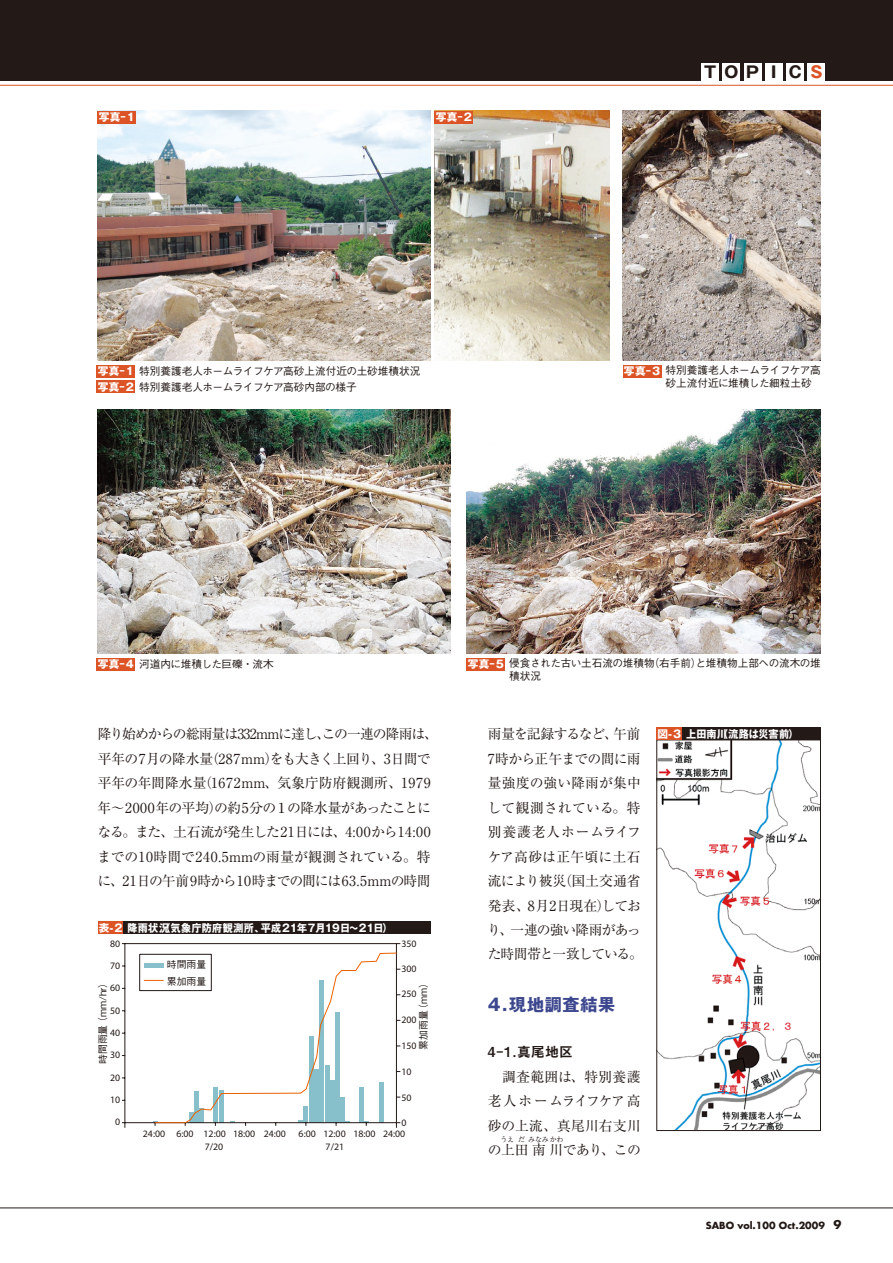
<style>
.page{position:relative;width:893px;height:1263px;background:#fff}
.page>*{position:absolute;margin:0;border:0;box-sizing:border-box;transform-origin:0 0}
.t1{font:700 16.95px "Gothic MB101 Pro";letter-spacing:.045em;color:#3d478e}
.t2{font:700 15.9px "Gothic MB101 Pro";color:#231916}
.t3{font:13.8px/24.5px "Ryumin Pro";letter-spacing:-.01em;color:#231916}
.t4{font:13.8px "Midashi Go Pro MB31";color:#231916}
.t5{font:700 10.65px "Gothic MB101 Pro";letter-spacing:.025em;color:#fff}
.t6{font:500 10.65px/12.8px "Gothic BBB Pro";letter-spacing:-.02em;color:#231916}
.t7{font:500 10.65px/12.8px "Gothic BBB Pro";letter-spacing:-.04em;color:#231916}
.t8{font:500 10.65px "Gothic BBB Pro";color:#231916}
.t9{font:500 10.65px "Gothic BBB Pro";letter-spacing:-.05em;color:#231916}
.t10{font:500 10.65px "Gothic BBB Pro";letter-spacing:-.025em;color:#231916}
.t11{font:9.9px/13px "Myriad";color:#231916;text-align:right}
.t12{font:9.9px/17.2px "Gothic BBB Pro Medium 90 pv RKSJ H";color:#231916}
.t13{font:700 9.6px "Futura";color:#231916}
.t14{font:6.9px "Ryumin Pro";color:#231916}
.s1{color:#dc5426}
.s2{font-family:"Gothic MB101 Pro";font-weight:700;color:#fff}
</style>
<div class="page">
<div style="left:0;top:0;width:893px;height:81px;background:#231916"></div>
<hr style="left:0;top:85px;width:893px;height:1px;background:#dc5426">
<div style="left:702px;top:64px;width:17px;height:17px;background:#fff"></div>
<div style="left:723px;top:64px;width:17px;height:17px;background:#fff"></div>
<div style="left:744px;top:64px;width:17px;height:17px;background:#fff"></div>
<div style="left:765px;top:64px;width:17px;height:17px;background:#fff"></div>
<div style="left:787px;top:64px;width:17px;height:17px;background:#fff"></div>
<div style="left:808px;top:64px;width:17px;height:17px;background:#fff"></div>
<img style="left:623px;top:111px;width:198px;height:249px">
<img style="left:98px;top:409px;width:353px;height:245px">
<img style="left:98px;top:111px;width:333px;height:249px">
<hr style="left:125px;top:943px;width:1px;height:185px;background:#231916">
<hr style="left:396px;top:943px;width:1px;height:185px;background:#231916">
<hr style="left:122px;top:943px;width:278px;height:1px;background:#231916">
<hr style="left:122px;top:1122px;width:278px;height:1px;background:#231916">
<div style="left:139px;top:954px;width:73px;height:37px;border:1px solid #231916"></div>
<svg style="left:144px;top:952px;width:256px;height:174px"></svg>
<div style="left:98px;top:921px;width:25px;height:13px;background:#dc5426"></div>
<div style="left:123px;top:921px;width:308px;height:13px;background:#231916"></div>
<img style="left:467px;top:409px;width:354px;height:245px">
<div style="left:97px;top:365px;width:38px;height:12px;background:#dc5426"></div>
<div style="left:623px;top:365px;width:38px;height:12px;background:#dc5426"></div>
<div style="left:97px;top:658px;width:38px;height:13px;background:#dc5426"></div>
<div style="left:467px;top:658px;width:38px;height:13px;background:#dc5426"></div>
<div style="left:97px;top:380px;width:38px;height:13px;background:#dc5426"></div>
<div style="left:98px;top:111px;width:38px;height:13px;background:#dc5426"></div>
<img style="left:435px;top:111px;width:174px;height:249px">
<div style="left:435px;top:111px;width:38px;height:13px;background:#dc5426"></div>
<img style="left:659px;top:742px;width:160px;height:387px">
<div style="left:657px;top:740px;width:164px;height:391px;border:1px solid #231916"></div>
<div style="left:657px;top:727px;width:25px;height:13px;background:#dc5426"></div>
<div style="left:682px;top:727px;width:139px;height:13px;background:#231916"></div>
<hr style="left:0;top:1208px;width:893px;height:1px;background:#231916">
<p class="t5" style="left:99px;top:108px;width:38px">写真-1</p>
<p class="t5" style="left:436px;top:108px;width:38px">写真-2</p>
<p class="t2" style="left:704px;top:59px;width:120px">TOP I C<span class="s1">S</span></p>
<p class="t8" style="left:98px;top:362px;width:324px"><span class="s2">写真-1</span> 特別養護老人ホームライフケア高砂上流付近の土砂堆積状況</p>
<p class="t7" style="left:665px;top:362px;width:157px;text-indent:-42px"><span class="s2">写真-3</span> 特別養護老人ホームライフケア高砂上流付近に堆積した細粒土砂</p>
<p class="t9" style="left:98px;top:378px;width:260px"><span class="s2">写真-2</span> 特別養護老人ホームライフケア高砂内部の様子</p>
<p class="t10" style="left:98px;top:656px;width:177px"><span class="s2">写真-4</span> 河道内に堆積した巨礫・流木</p>
<p class="t6" style="left:509px;top:656px;width:313px;text-indent:-42px"><span class="s2">写真-5</span> 侵食された古い土石流の堆積物（右手前）と堆積物上部への流木の堆積状況</p>
<p class="t3" style="left:97px;top:721px;width:342px">降り始めからの総雨量は332mmに達し、この一連の降雨は、平年の7月の降水量（287mm）をも大きく上回り、3日間で平年の年間降水量（1672mm、気象庁防府観測所、1979年～2000年の平均）の約5分の１の降水量があったことになる。また、土石流が発生した21日には、4:00から14:00までの10時間で240.5mmの雨量が観測されている。特に、21日の午前9時から10時までの間には63.5mmの時間</p>
<p class="t3" style="left:487px;top:721px;width:157px">雨量を記録するなど、午前<br>7時から正午までの間に雨量強度の強い降雨が集中して観測されている。特別養護老人ホームライフケア高砂は正午頃に土石流により被災（国土交通省発表、8月2日現在）しており、一連の強い降雨があった時間帯と一致している。</p>
<p class="t1" style="left:488px;top:990px;width:129px">4.現地調査結果</p>
<p class="t4" style="left:488px;top:1041px;width:86px">4-1.真尾地区</p>
<p class="t3" style="left:488px;top:1063px;width:155px;text-align:justify">　調査範囲は、特別養護老人ホームライフケア高砂の上流、真尾川右支川の上田南川であり、この</p>
<p class="t5" style="left:99px;top:919px;width:295px">表-2 降雨状況（気象庁防府観測所、平成21年7月19日～21日）</p>
<p class="t11" style="left:110px;top:937px;width:12px">80</p>
<p class="t11" style="left:401px;top:937px;width:17px">350</p>
<p class="t11" style="left:401px;top:962px;width:17px">300</p>
<p class="t11" style="left:401px;top:987px;width:17px">250</p>
<p class="t11" style="left:401px;top:1013px;width:17px">200</p>
<p class="t11" style="left:401px;top:1040px;width:17px">150</p>
<p class="t11" style="left:401px;top:1066px;width:12px">10</p>
<p class="t11" style="left:401px;top:1091px;width:12px">50</p>
<p class="t11" style="left:401px;top:1117px;width:7px">0</p>
<p class="t12" style="left:167px;top:954px;width:41px">時間雨量累加雨量</p>
<p class="t11" style="left:110px;top:959px;width:12px">70</p>
<p class="t11" style="left:110px;top:982px;width:12px">60</p>
<p class="t11" style="left:110px;top:1004px;width:12px">50</p>
<p class="t11" style="left:110px;top:1026px;width:12px">40</p>
<p class="t11" style="left:110px;top:1049px;width:12px">30</p>
<p class="t11" style="left:110px;top:1071px;width:12px">20</p>
<p class="t11" style="left:110px;top:1093px;width:12px">10</p>
<p class="t11" style="left:115px;top:1116px;width:7px">0</p>
<p class="t12" style="left:414px;top:1049px;width:73px;rotate:-90deg">累加雨量（mm）</p>
<p class="t12" style="left:93px;top:1064px;width:88px;rotate:-90deg">時間雨量（mm/hr）</p>
<p class="t11" style="left:143px;top:1128px;width:84px">24:00 6:00 12:00<br>7/20</p>
<p class="t11" style="left:233px;top:1128px;width:54px">18:00 24:00</p>
<p class="t11" style="left:299px;top:1128px;width:108px">6:00 12:00 18:00 24:00</p>
<p class="t14" style="left:500px;top:1134px;width:15px">うえ</p>
<p class="t14" style="left:518px;top:1134px;width:8px">だ</p>
<p class="t14" style="left:528px;top:1134px;width:37px">みなみかわ</p>
<p class="t11" style="left:326px;top:1141px;width:20px">7/21</p>
<p class="t5" style="left:657px;top:725px;width:143px">図-3 上田南川（流路は災害前）</p>
<p class="t13" style="left:706px;top:1218px;width:121px">SABO vol.100 Oct.2009</p>
</div>
